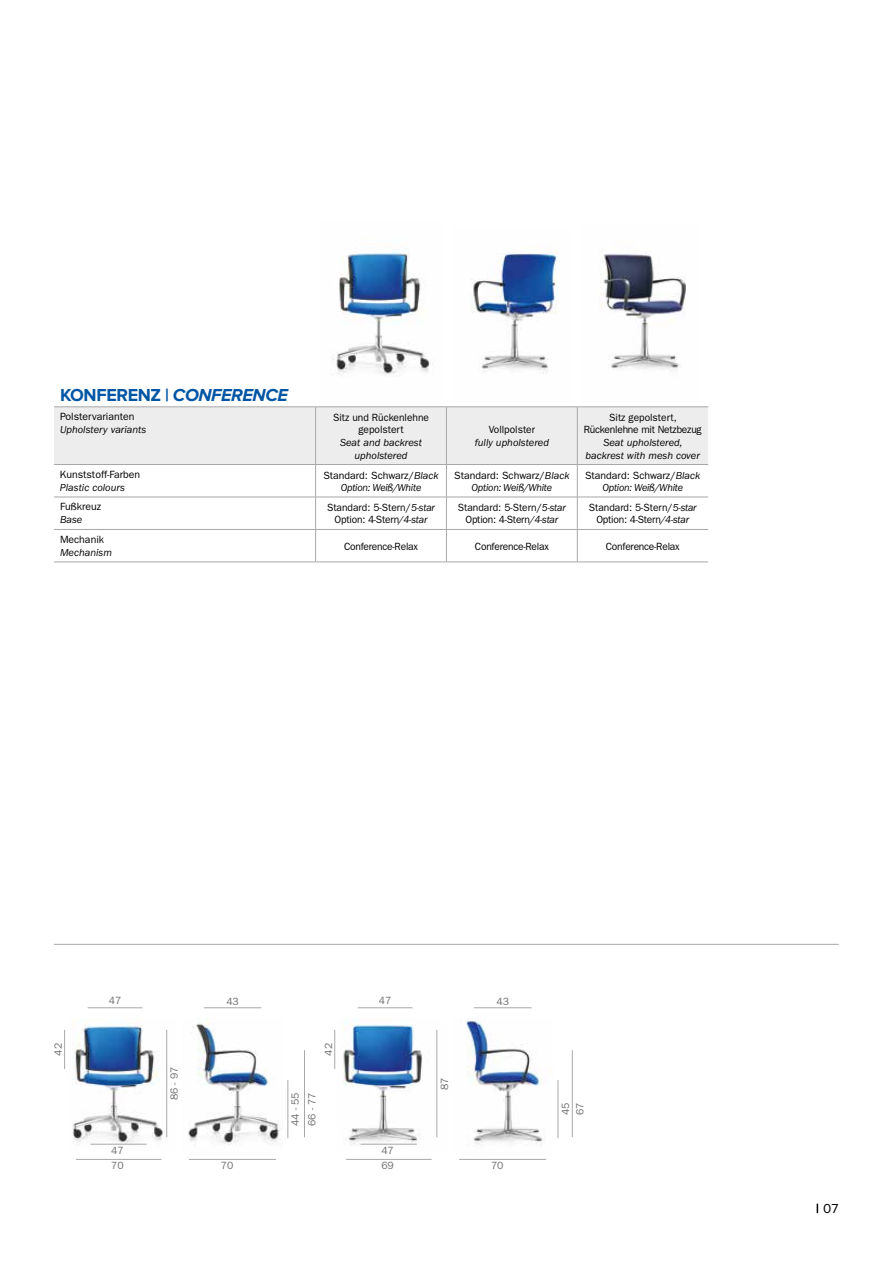
<style>
.page{position:relative;width:893px;height:1263px;background:#fff}
.page>*{position:absolute;margin:0;border:0;box-sizing:border-box;transform-origin:0 0}
.t1{font:700 18px "Proxima Nova";letter-spacing:-.02em;color:#0056a4}
.t2{font:13.5px "Proxima Nova";color:#000}
.t3{font:10.5px/12px "Franklin Gothic LT";color:#000;text-align:center}
.t4{font:italic 10.5px/12.6px "Franklin Gothic LT";color:#000;text-align:center}
.t5{font:italic 10.5px/12px "Franklin Gothic LT";letter-spacing:-.02em;color:#000;text-align:center}
.t6{font:10.5px/12.6px "Franklin Gothic LT";letter-spacing:-.02em;color:#000;text-align:center}
.t7{font:10.5px "Franklin Gothic LT";color:#706f6f}
.s1{font-style:italic}
.s2{font-style:normal}
</style>
<div class="page">
<img style="left:188px;top:1019px;width:95px;height:127px">
<img style="left:466px;top:1018px;width:79px;height:128px">
<img style="left:72px;top:1025px;width:96px;height:119px">
<img style="left:343px;top:1018px;width:95px;height:127px">
<hr style="left:88px;top:1007px;width:54px;height:1px;background:#a8a8a7">
<hr style="left:358px;top:1007px;width:55px;height:1px;background:#a8a8a7">
<hr style="left:166px;top:1030px;width:1px;height:107px;background:#a8a8a7">
<hr style="left:304px;top:1050px;width:1px;height:87px;background:#a8a8a7">
<hr style="left:436px;top:1030px;width:1px;height:107px;background:#a8a8a7">
<hr style="left:572px;top:1050px;width:1px;height:87px;background:#a8a8a7">
<hr style="left:64px;top:1030px;width:1px;height:39px;background:#a8a8a7">
<hr style="left:334px;top:1030px;width:1px;height:39px;background:#a8a8a7">
<hr style="left:76px;top:1159px;width:85px;height:1px;background:#a8a8a7">
<hr style="left:346px;top:1159px;width:86px;height:1px;background:#a8a8a7">
<hr style="left:90px;top:1144px;width:57px;height:1px;background:#a8a8a7">
<hr style="left:361px;top:1144px;width:56px;height:1px;background:#a8a8a7">
<hr style="left:204px;top:1007px;width:57px;height:1px;background:#a8a8a7">
<hr style="left:474px;top:1007px;width:57px;height:1px;background:#a8a8a7">
<hr style="left:189px;top:1159px;width:87px;height:1px;background:#a8a8a7">
<hr style="left:459px;top:1159px;width:87px;height:1px;background:#a8a8a7">
<hr style="left:287px;top:1080px;width:1px;height:58px;background:#a8a8a7">
<hr style="left:558px;top:1080px;width:1px;height:58px;background:#a8a8a7">
<img style="left:319px;top:248px;width:124px;height:159px">
<img style="left:470px;top:250px;width:87px;height:124px">
<img style="left:599px;top:252px;width:87px;height:119px">
<div style="left:54px;top:408px;width:654px;height:56px;background:#ededed"></div>
<hr style="left:316px;top:407px;width:130px;height:1px;background:#a8a8a7">
<hr style="left:315px;top:407px;width:1px;height:57px;background:#a8a8a7">
<hr style="left:446px;top:407px;width:131px;height:1px;background:#a8a8a7">
<hr style="left:446px;top:407px;width:1px;height:57px;background:#a8a8a7">
<hr style="left:316px;top:464px;width:130px;height:1px;background:#a8a8a7">
<hr style="left:446px;top:464px;width:131px;height:1px;background:#a8a8a7">
<hr style="left:446px;top:465px;width:1px;height:32px;background:#a8a8a7">
<hr style="left:316px;top:497px;width:130px;height:1px;background:#a8a8a7">
<hr style="left:446px;top:497px;width:131px;height:1px;background:#a8a8a7">
<hr style="left:446px;top:497px;width:1px;height:32px;background:#a8a8a7">
<hr style="left:316px;top:529px;width:130px;height:1px;background:#a8a8a7">
<hr style="left:446px;top:529px;width:131px;height:1px;background:#a8a8a7">
<hr style="left:446px;top:530px;width:1px;height:32px;background:#a8a8a7">
<hr style="left:316px;top:562px;width:130px;height:1px;background:#a8a8a7">
<hr style="left:446px;top:562px;width:131px;height:1px;background:#a8a8a7">
<hr style="left:54px;top:407px;width:262px;height:1px;background:#a8a8a7">
<hr style="left:54px;top:464px;width:262px;height:1px;background:#a8a8a7">
<hr style="left:315px;top:465px;width:1px;height:32px;background:#a8a8a7">
<hr style="left:54px;top:497px;width:262px;height:1px;background:#a8a8a7">
<hr style="left:315px;top:497px;width:1px;height:32px;background:#a8a8a7">
<hr style="left:54px;top:529px;width:262px;height:1px;background:#a8a8a7">
<hr style="left:315px;top:530px;width:1px;height:32px;background:#a8a8a7">
<hr style="left:54px;top:562px;width:262px;height:1px;background:#a8a8a7">
<hr style="left:577px;top:407px;width:1px;height:57px;background:#a8a8a7">
<hr style="left:577px;top:407px;width:131px;height:1px;background:#a8a8a7">
<hr style="left:577px;top:464px;width:131px;height:1px;background:#a8a8a7">
<hr style="left:577px;top:465px;width:1px;height:32px;background:#a8a8a7">
<hr style="left:577px;top:497px;width:131px;height:1px;background:#a8a8a7">
<hr style="left:577px;top:497px;width:1px;height:32px;background:#a8a8a7">
<hr style="left:577px;top:529px;width:131px;height:1px;background:#a8a8a7">
<hr style="left:577px;top:530px;width:1px;height:32px;background:#a8a8a7">
<hr style="left:577px;top:562px;width:131px;height:1px;background:#a8a8a7">
<hr style="left:54px;top:944px;width:785px;height:1px;background:#a8a8a7">
<h1 class="t1" style="left:60px;top:384px;width:229px">KONFERENZ | <span class="s1">CONFERENCE</span></h1>
<p class="t3" style="left:60px;top:410px;width:76px">Polstervarianten</p>
<p class="t4" style="left:60px;top:424px;width:88px">Upholstery variants</p>
<p class="t3" style="left:60px;top:468px;width:82px">Kunststoff-Farben</p>
<p class="t4" style="left:60px;top:481px;width:67px">Plastic colours</p>
<p class="t3" style="left:60px;top:501px;width:43px">Fußkreuz</p>
<p class="t4" style="left:60px;top:514px;width:24px">Base</p>
<p class="t3" style="left:60px;top:533px;width:46px">Mechanik</p>
<p class="t4" style="left:60px;top:546px;width:53px">Mechanism</p>
<p class="t3" style="left:333px;top:411px;width:97px;line-height:12.6px">Sitz und Rückenlehne gepolstert</p>
<p class="t4" style="left:340px;top:436px;width:83px">Seat and backrest upholstered</p>
<p class="t3" style="left:489px;top:424px;width:48px">Vollpolster</p>
<p class="t4" style="left:475px;top:436px;width:76px">fully upholstered</p>
<p class="t6" style="left:584px;top:411px;width:119px">Sitz gepolstert,<br>Rückenlehne mit Netzbezug</p>
<p class="t4" style="left:586px;top:436px;width:116px">Seat upholstered, backrest with mesh cover</p>
<p class="t5" style="left:323px;top:469px;width:117px"><span class="s2">Standard: Schwarz/</span>Black<br>Option: Weiß/White</p>
<p class="t5" style="left:454px;top:469px;width:117px"><span class="s2">Standard: Schwarz/</span>Black<br>Option: Weiß/White</p>
<p class="t5" style="left:585px;top:469px;width:117px"><span class="s2">Standard: Schwarz/</span>Black<br>Option: Weiß/White</p>
<p class="t3" style="left:327px;top:502px;width:110px">Standard: 5-Stern/<span class="s1">5-star<br></span>Option: 4-Stern<span class="s1">/4-star</span></p>
<p class="t3" style="left:458px;top:502px;width:110px">Standard: 5-Stern/<span class="s1">5-star<br></span>Option: 4-Stern<span class="s1">/4-star</span></p>
<p class="t3" style="left:589px;top:502px;width:110px">Standard: 5-Stern/<span class="s1">5-star<br></span>Option: 4-Stern<span class="s1">/4-star</span></p>
<p class="t6" style="left:344px;top:540px;width:75px">Conference-Relax</p>
<p class="t6" style="left:475px;top:540px;width:75px">Conference-Relax</p>
<p class="t6" style="left:606px;top:540px;width:75px">Conference-Relax</p>
<p class="t7" style="left:109px;top:994px;width:14px">47</p>
<p class="t7" style="left:379px;top:994px;width:14px">47</p>
<p class="t7" style="left:226px;top:995px;width:14px">43</p>
<p class="t7" style="left:496px;top:995px;width:14px">43</p>
<p class="t7" style="left:52px;top:1056px;width:14px;rotate:-90deg">42</p>
<p class="t7" style="left:322px;top:1056px;width:14px;rotate:-90deg">42</p>
<p class="t7" style="left:168px;top:1100px;width:35px;rotate:-90deg">86 - 97</p>
<p class="t7" style="left:438px;top:1090px;width:14px;rotate:-90deg">87</p>
<p class="t7" style="left:289px;top:1126px;width:35px;rotate:-90deg">44 - 55</p>
<p class="t7" style="left:559px;top:1115px;width:14px;rotate:-90deg">45</p>
<p class="t7" style="left:306px;top:1126px;width:35px;rotate:-90deg">66 - 77</p>
<p class="t7" style="left:574px;top:1115px;width:14px;rotate:-90deg">67</p>
<p class="t7" style="left:111px;top:1145px;width:14px">47</p>
<p class="t7" style="left:381px;top:1145px;width:14px">47</p>
<p class="t7" style="left:111px;top:1160px;width:14px">70</p>
<p class="t7" style="left:381px;top:1160px;width:14px">69</p>
<p class="t7" style="left:221px;top:1160px;width:14px">70</p>
<p class="t7" style="left:491px;top:1160px;width:14px">70</p>
<p class="t2" style="left:823px;top:1201px;width:17px">07</p>
</div>
